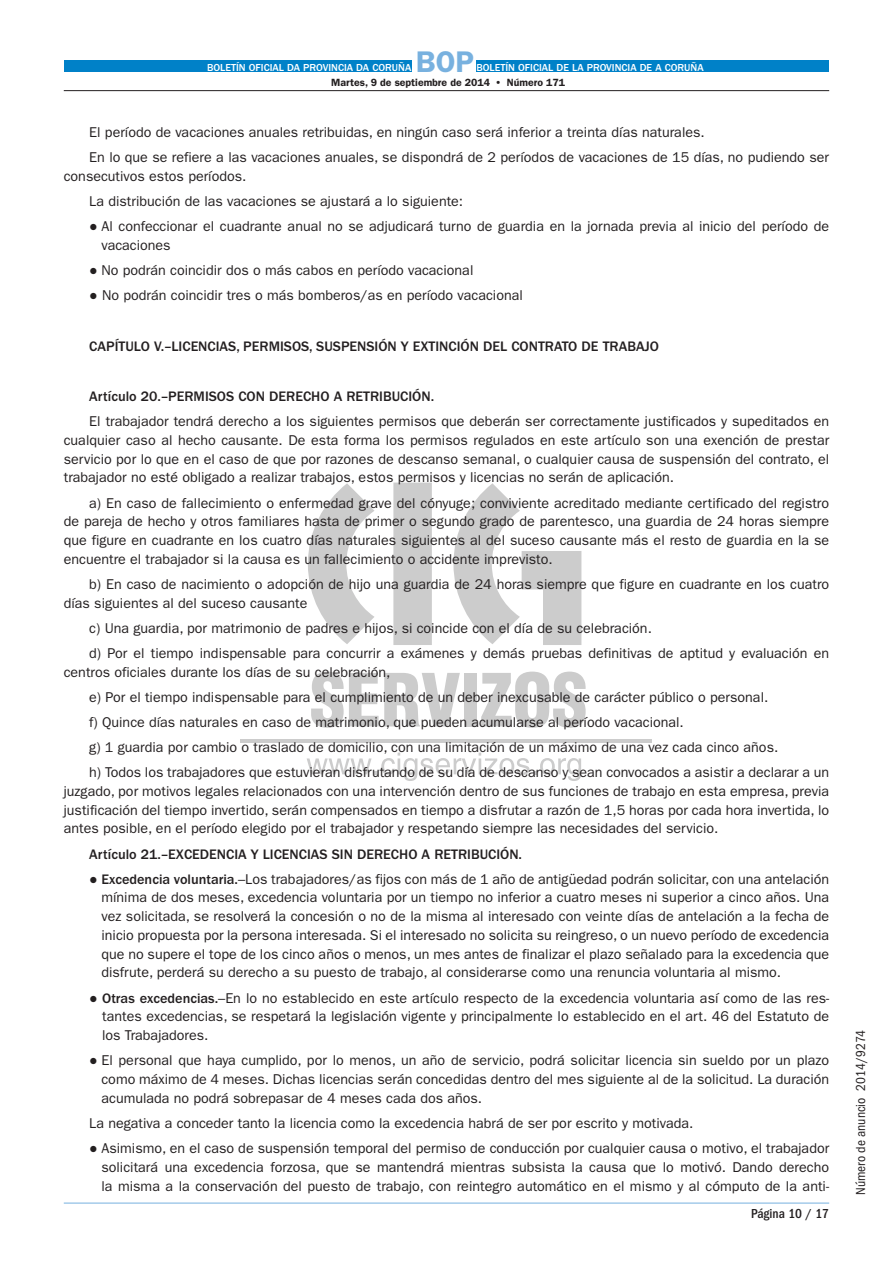
<style>
.page{position:relative;width:893px;height:1263px;background:#fff}
.page>*{position:absolute;margin:0;border:0;box-sizing:border-box;transform-origin:0 0}
.t1{font:600 30px "ITC Franklin Gothic Std";color:#78b1df}
.t2{font:14.25px/18.8px "ITC Franklin Gothic Std";color:#231f20;text-align:justify}
.t3{font:500 14.25px "ITC Franklin Gothic Std";color:#231f20}
.t4{font:condensed 13.5px "ITC Franklin Gothic Std";color:#231f20}
.t5{font:500 condensed 13.5px "ITC Franklin Gothic Std";color:#231f20}
.t6{font:500 10.5px "ITC Franklin Gothic Std";color:#fff}
.t7{font:600 10.5px "ITC Franklin Gothic Std";color:#231f20}
.s1{font-family:"Franklin Gothic";font-weight:500}
.s2{font-weight:500}
</style>
<div class="page">
<svg style="left:308px;top:483px;width:273px;height:162px"></svg>
<hr style="left:240px;top:739px;width:411px;height:3px;background:#ccc">
<svg style="left:307px;top:752px;width:274px;height:29px"></svg>
<svg style="left:311px;top:672px;width:149px;height:56px"></svg>
<div style="left:464px;top:673px;width:13px;height:53px;background:#ccc"></div>
<svg style="left:481px;top:672px;width:105px;height:56px"></svg>
<div style="left:64px;top:60px;width:347px;height:12px;background:#0081c8"></div>
<div style="left:476px;top:60px;width:353px;height:12px;background:#0081c8"></div>
<hr style="left:64px;top:90px;width:765px;height:1px;background:#231f20">
<hr style="left:64px;top:1203px;width:765px;height:1px;background:#76b1df">
<p class="t6" style="left:207px;top:62px;width:206px">BOLETÍN OFICIAL DA PROVINCIA DA CORUÑA</p>
<h1 class="t1" style="left:416px;top:44px;width:60px">BOP</h1>
<p class="t6" style="left:476px;top:62px;width:229px">BOLETÍN OFICIAL DE LA PROVINCIA DE A CORUÑA</p>
<p class="t7" style="left:331px;top:76px;width:235px">Martes, 9 de septiembre de 2014 • Número 171</p>
<p class="t2" style="left:89px;top:120px;width:741px;line-height:25px">El período de vacaciones anuales retribuidas, en ningún caso será inferior a treinta días naturales.<br>En lo que se refiere a las vacaciones anuales, se dispondrá de 2 períodos de vacaciones de 15 días, no pudiendo ser</p>
<p class="t2" style="left:89px;top:164px;width:375px;line-height:25px;text-indent:-26px">consecutivos estos períodos.<br>La distribución de las vacaciones se ajustará a lo siguiente:</p>
<p class="t2" style="left:101px;top:217px;width:729px;text-indent:-12px"><span class="s1">●</span> Al confeccionar el cuadrante anual no se adjudicará turno de guardia en la jornada previa al inicio del período de vacaciones</p>
<p class="t2" style="left:89px;top:261px;width:386px"><span class="s1">●</span> No podrán coincidir dos o más cabos en período vacacional</p>
<p class="t2" style="left:89px;top:286px;width:435px"><span class="s1">●</span> No podrán coincidir tres o más bomberos/as en período vacacional</p>
<p class="t3" style="left:89px;top:338px;width:571px">CAPÍTULO V.–LICENCIAS, PERMISOS, SUSPENSIÓN Y EXTINCIÓN DEL CONTRATO DE TRABAJO</p>
<p class="t3" style="left:89px;top:388px;width:346px">Artículo 20.–PERMISOS CON DERECHO A RETRIBUCIÓN.</p>
<p class="t2" style="left:64px;top:412px;width:767px;text-indent:26px">El trabajador tendrá derecho a los siguientes permisos que deberán ser correctamente justificados y supeditados en cualquier caso al hecho causante. De esta forma los permisos regulados en este artículo son una exención de prestar servicio por lo que en el caso de que por razones de descanso semanal, o cualquier causa de suspensión del contrato, el trabajador no esté obligado a realizar trabajos, estos permisos y licencias no serán de aplicación.</p>
<p class="t2" style="left:64px;top:493px;width:767px;text-indent:26px">a) En caso de fallecimiento o enfermedad grave del cónyuge; conviviente acreditado mediante certificado del registro de pareja de hecho y otros familiares hasta de primer o segundo grado de parentesco, una guardia de 24 horas siempre que figure en cuadrante en los cuatro días naturales siguientes al del suceso causante más el resto de guardia en la se encuentre el trabajador si la causa es un fallecimiento o accidente imprevisto.</p>
<p class="t2" style="left:64px;top:575px;width:767px;text-indent:26px">b) En caso de nacimiento o adopción de hijo una guardia de 24 horas siempre que figure en cuadrante en los cuatro días siguientes al del suceso causante</p>
<p class="t2" style="left:89px;top:615px;width:741px;line-height:25px">c) Una guardia, por matrimonio de padres e hijos, si coincide con el día de su celebración.<br>d) Por el tiempo indispensable para concurrir a exámenes y demás pruebas definitivas de aptitud y evaluación en</p>
<p class="t2" style="left:89px;top:659px;width:741px;line-height:25px;text-align:left;text-indent:-26px">centros oficiales durante los días de su celebración,<br>e) Por el tiempo indispensable para el cumplimiento de un deber inexcusable de carácter público o personal.<br>f) Quince días naturales en caso de matrimonio, que pueden acumularse al período vacacional.<br>g) 1 guardia por cambio o traslado de domicilio, con una limitación de un máximo de una vez cada cinco años.<br>h) Todos los trabajadores que estuvieran disfrutando de su día de descanso y sean convocados a asistir a declarar a un</p>
<p class="t2" style="left:64px;top:782px;width:767px">juzgado, por motivos legales relacionados con una intervención dentro de sus funciones de trabajo en esta empresa, previa justificación del tiempo invertido, serán compensados en tiempo a disfrutar a razón de 1,5 horas por cada hora invertida, lo antes posible, en el período elegido por el trabajador y respetando siempre las necesidades del servicio.</p>
<p class="t3" style="left:89px;top:846px;width:434px">Artículo 21.–EXCEDENCIA Y LICENCIAS SIN DERECHO A RETRIBUCIÓN.</p>
<p class="t2" style="left:101px;top:870px;width:729px;text-indent:-12px"><span class="s1">●</span> <span class="s2">Excedencia voluntaria.</span>–Los trabajadores/as fijos con más de 1 año de antigüedad podrán solicitar, con una antelación mínima de dos meses, excedencia voluntaria por un tiempo no inferior a cuatro meses ni superior a cinco años. Una vez solicitada, se resolverá la concesión o no de la misma al interesado con veinte días de antelación a la fecha de inicio propuesta por la persona interesada. Si el interesado no solicita su reingreso, o un nuevo período de excedencia que no supere el tope de los cinco años o menos, un mes antes de finalizar el plazo señalado para la excedencia que disfrute, perderá su derecho a su puesto de trabajo, al considerarse como una renuncia voluntaria al mismo.</p>
<p class="t2" style="left:102px;top:988px;width:729px;text-indent:-13px"><span class="s1">●</span> <span class="s2">Otras excedencias.</span>–En lo no establecido en este artículo respecto de la excedencia voluntaria así como de las res&shy;tantes excedencias, se respetará la legislación vigente y principalmente lo establecido en el art. 46 del Estatuto de los Trabajadores.</p>
<p class="t2" style="left:101px;top:1051px;width:729px;text-indent:-12px"><span class="s1">●</span> El personal que haya cumplido, por lo menos, un año de servicio, podrá solicitar licencia sin sueldo por un plazo como máximo de 4 meses. Dichas licencias serán concedidas dentro del mes siguiente al de la solicitud. La duración acumulada no podrá sobrepasar de 4 meses cada dos años.</p>
<p class="t2" style="left:89px;top:1114px;width:606px">La negativa a conceder tanto la licencia como la excedencia habrá de ser por escrito y motivada.</p>
<p class="t2" style="left:101px;top:1139px;width:729px;text-indent:-12px"><span class="s1">●</span> Asimismo, en el caso de suspensión temporal del permiso de conducción por cualquier causa o motivo, el trabajador solicitará una excedencia forzosa, que se mantendrá mientras subsista la causa que lo motivó. Dando derecho la misma a la conservación del puesto de trabajo, con reintegro automático en el mismo y al cómputo de la anti-</p>
<p class="t5" style="left:751px;top:1206px;width:80px">Página 10 / 17</p>
<p class="t4" style="left:853px;top:1195px;width:167px;rotate:-90deg">Número de anuncio 2014/9274</p>
</div>
